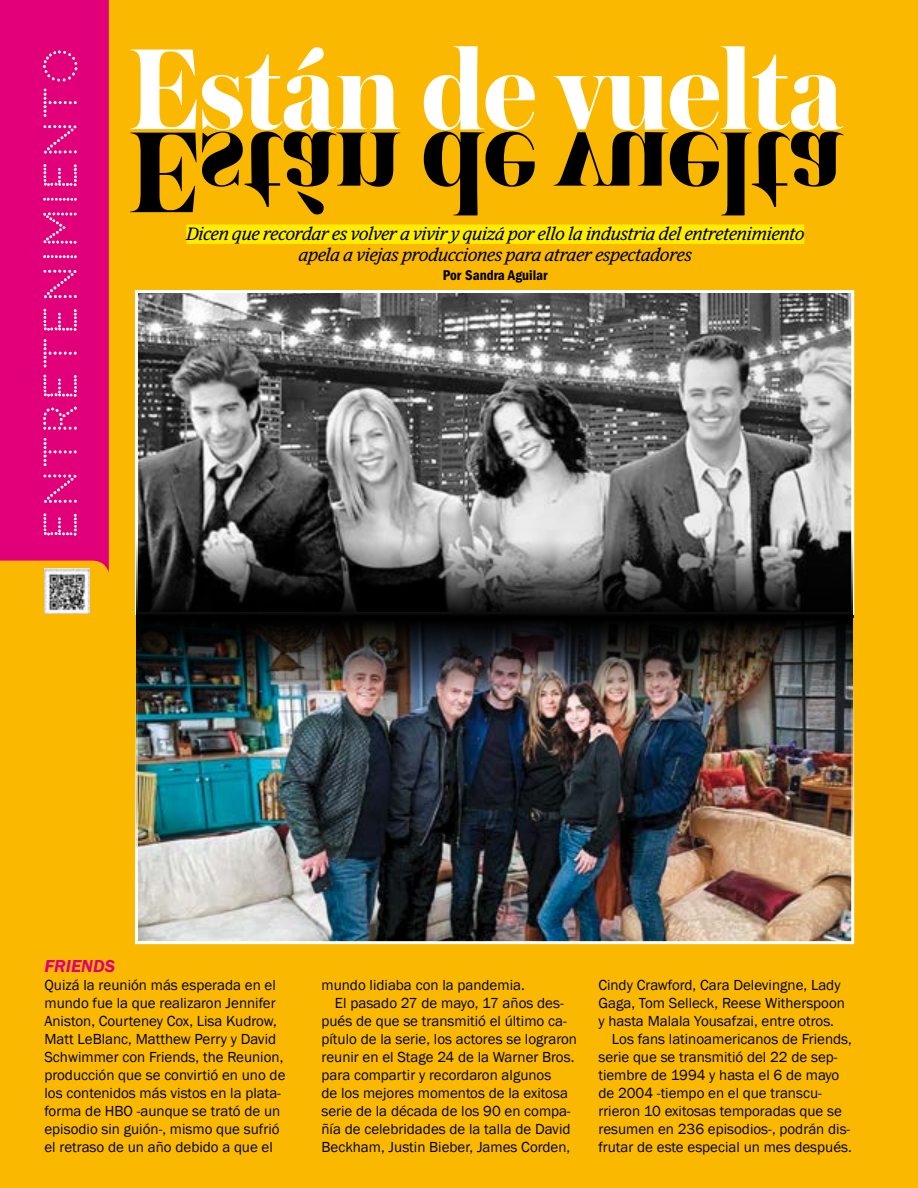
<style>
.page{position:relative;width:918px;height:1188px;background:#fab900}
.page>*{position:absolute;margin:0;border:0;box-sizing:border-box;transform-origin:0 0}
.t1{font:italic 18px/21px "Guardian Egyp";color:#000;text-align:center}
.t2{font:italic 600 18px "ITC Franklin Gothic Std";color:#e2007a}
.t3{font:15px/18px "Franklin Gothic";color:#000}
.t4{font:14.7px "ITC Franklin Gothic Std Dm Cd";color:#000}
</style>
<div class="page">
<svg style="left:130px;top:46px;width:714px;height:84px"></svg>
<svg style="left:130px;top:132px;width:714px;height:83px"></svg>
<div style="left:186px;top:225px;width:618px;height:19px;background:#ffed00"></div>
<svg style="left:0;top:0;width:109px;height:614px;background:#e30d71"></svg>
<svg style="left:43px;top:513px;width:34px;height:24px"></svg>
<svg style="left:43px;top:473px;width:34px;height:30px"></svg>
<svg style="left:43px;top:438px;width:34px;height:28px"></svg>
<svg style="left:43px;top:406px;width:34px;height:24px"></svg>
<svg style="left:43px;top:374px;width:34px;height:24px"></svg>
<svg style="left:43px;top:339px;width:34px;height:29px"></svg>
<svg style="left:43px;top:308px;width:34px;height:24px"></svg>
<svg style="left:43px;top:268px;width:34px;height:30px"></svg>
<svg style="left:43px;top:255px;width:34px;height:3px"></svg>
<svg style="left:43px;top:212px;width:34px;height:32px"></svg>
<svg style="left:43px;top:197px;width:34px;height:4px"></svg>
<svg style="left:43px;top:164px;width:34px;height:24px"></svg>
<svg style="left:43px;top:124px;width:34px;height:30px"></svg>
<svg style="left:43px;top:88px;width:34px;height:29px"></svg>
<svg style="left:42px;top:51px;width:36px;height:31px"></svg>
<img style="left:44px;top:569px;width:45px;height:44px">
<img style="left:139px;top:708px;width:711px;height:232px">
<img style="left:136px;top:618px;width:717px;height:90px">
<img style="left:139px;top:294px;width:711px;height:233px">
<div style="left:135px;top:290px;width:719px;height:325px;border:3px solid #fff"></div>
<div style="left:135px;top:619px;width:719px;height:325px;border:3px solid #fff"></div>
<svg style="left:136px;top:527px;width:717px;height:91px;background:#444"></svg>
<p class="t1" style="left:186px;top:222px;width:619px">Dicen que recordar es volver a vivir y quizá por ello la industria del entretenimiento apela a viejas producciones para atraer espectadores</p>
<p class="t4" style="left:443px;top:267px;width:106px">Por Sandra Aguilar</p>
<p class="t2" style="left:44px;top:956px;width:72px">FRIENDS</p>
<p class="t3" style="left:44px;top:976px;width:243px">Quizá la reunión más esperada en el mundo fue la que realizaron Jennifer Aniston, Courteney Cox, Lisa Kudrow, Matt LeBlanc, Matthew Perry y David Schwimmer con Friends, the Reunion, producción que se convirtió en uno de los contenidos más vistos en la plata&shy;forma de HBO -aunque se trató de un episodio sin guión-, mismo que sufrió el retraso de un año debido a que el</p>
<p class="t3" style="left:321px;top:976px;width:205px">mundo lidiaba con la pandemia.</p>
<p class="t3" style="left:335px;top:994px;width:230px">El pasado 27 de mayo, 17 años des-</p>
<p class="t3" style="left:321px;top:1012px;width:247px">pués de que se transmitió el último ca-</p>
<p class="t3" style="left:321px;top:1030px;width:257px">pítulo de la serie, los actores se lograron</p>
<p class="t3" style="left:321px;top:1048px;width:254px">reunir en el Stage 24 de la Warner Bros.</p>
<p class="t3" style="left:321px;top:1066px;width:231px">para compartir y recordaron algunos</p>
<p class="t3" style="left:321px;top:1084px;width:248px">de los mejores momentos de la exitosa</p>
<p class="t3" style="left:321px;top:1102px;width:251px">serie de la década de los 90 en compa-</p>
<p class="t3" style="left:321px;top:1120px;width:251px">ñía de celebridades de la talla de David</p>
<p class="t3" style="left:321px;top:1138px;width:250px">Beckham, Justin Bieber, James Corden,</p>
<p class="t3" style="left:598px;top:976px;width:244px">Cindy Crawford, Cara Delevingne, Lady</p>
<p class="t3" style="left:598px;top:994px;width:248px">Gaga, Tom Selleck, Reese Witherspoon</p>
<p class="t3" style="left:598px;top:1012px;width:237px">y hasta Malala Yousafzai, entre otros.</p>
<p class="t3" style="left:612px;top:1030px;width:242px">Los fans latinoamericanos de Friends,</p>
<p class="t3" style="left:598px;top:1048px;width:241px">serie que se transmitió del 22 de sep-</p>
<p class="t3" style="left:598px;top:1066px;width:243px">tiembre de 1994 y hasta el 6 de mayo</p>
<p class="t3" style="left:598px;top:1084px;width:225px">de 2004 -tiempo en el que transcu-</p>
<p class="t3" style="left:598px;top:1102px;width:245px">rrieron 10 exitosas temporadas que se</p>
<p class="t3" style="left:598px;top:1120px;width:253px">resumen en 236 episodios-, podrán dis-</p>
<p class="t3" style="left:598px;top:1138px;width:255px">frutar de este especial un mes después.</p>
</div>
